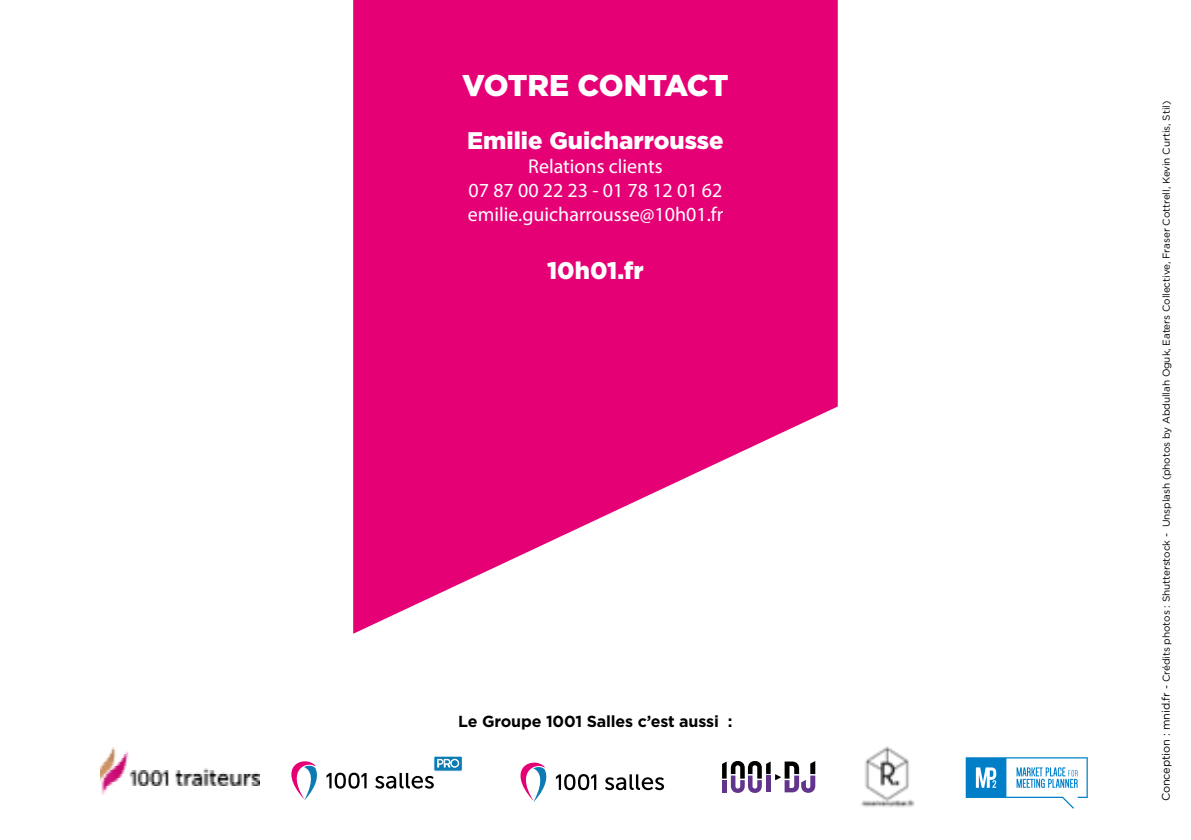
<style>
.page{position:relative;width:1191px;height:840px;background:#fff}
.page>*{position:absolute;margin:0;border:0;box-sizing:border-box;transform-origin:0 0}
.t1{font:900 30px "Gotham";letter-spacing:-.01em;color:#fff}
.t2{font:900 24px "Gotham";color:#fff}
.t3{font:20px/24px "Myriad Pro";color:#fff;text-align:center}
.t4{font:700 16px "Gotham";letter-spacing:-.01em;color:#000}
.t5{font:10px "Gotham";letter-spacing:-.01em;color:#000}
.s1{font-size:11px}
</style>
<div class="page">
<svg style="left:353px;top:0;width:484px;height:633px;fill:#e60076"></svg>
<img style="left:861px;top:746px;width:54px;height:61px">
<svg style="left:520px;top:762px;width:27px;height:39px"></svg>
<svg style="left:605px;top:774px;width:59px;height:15px"></svg>
<svg style="left:556px;top:774px;width:40px;height:15px"></svg>
<svg style="left:291px;top:761px;width:26px;height:38px"></svg>
<svg style="left:326px;top:772px;width:40px;height:16px"></svg>
<svg style="left:375px;top:756px;width:88px;height:32px"></svg>
<svg style="left:722px;top:761px;width:93px;height:31px"></svg>
<svg style="left:965px;top:757px;width:122px;height:51px"></svg>
<img style="left:100px;top:747px;width:159px;height:46px">
<h1 class="t1" style="left:462px;top:65px;width:268px">VOTRE CONTACT</h1>
<h2 class="t2" style="left:467px;top:124px;width:258px">Emilie Guicharrousse</h2>
<h3 class="t3" style="left:468px;top:154px;width:257px">Relations clients<br>07 87 00 22 23 - 01 78 12 01 62 emilie.guicharrousse@10h01.fr</h3>
<h2 class="t2" style="left:547px;top:253px;width:98px">10h01.fr</h2>
<h3 class="t4" style="left:458px;top:709px;width:276px">Le Groupe 1001 Salles c’est aussi :</h3>
<p class="t5" style="left:1159px;top:800px;width:701px;rotate:-90deg"><span class="s1">Conception : mnid.fr</span> - Crédits photos : Shutterstock - Unsplash (photos by Abdullah Oguk, Eaters Collective, Fraser Cottrell, Kevin Curtis, Stil)</p>
</div>
